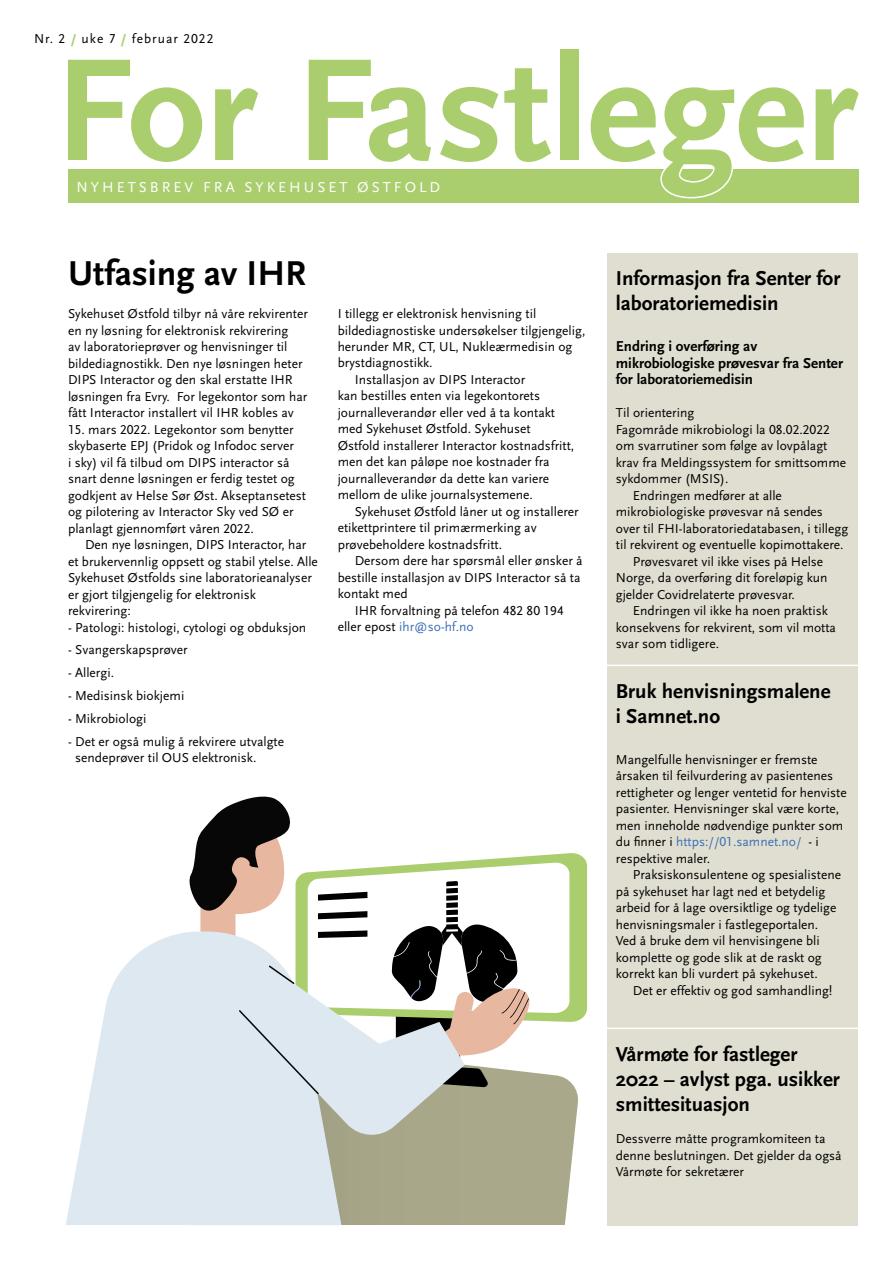
<style>
.page{position:relative;width:893px;height:1263px;background:#fff}
.page>*{position:absolute;margin:0;border:0;box-sizing:border-box;transform-origin:0 0}
.t1{font:700 151.95px "Scala Sans";color:#aace6e}
.t2{font:700 36px "Scala Sans LF";color:#000}
.t3{font:700 21px/25.2px "Scala Sans";color:#000}
.t4{font:700 15px/16.5px "Scala Sans";color:#000}
.t5{font:15px "Scala Sans LF";letter-spacing:.2em;color:#fff}
.t6{font:13.5px/16.5px "Scala Sans LF";color:#000}
.t7{font:13.5px "Scala Sans LF";color:#3c71b6}
.t8{font:13.5px "Scala Sans LF";letter-spacing:.075em;color:#000}
.s1{font-weight:700;color:#aace6e}
.s2{color:#fff}
.s3{color:#000}
.s4{color:#3c71b6}
</style>
<div class="page">
<div style="left:341px;top:1081px;width:237px;height:144px;background:#aaa78b"></div>
<svg style="left:569px;top:853px;width:18px;height:169px;background:#aed075"></svg>
<svg style="left:66px;top:932px;width:275px;height:293px;fill:#dee8f0"></svg>
<svg style="left:187px;top:796px;width:382px;height:342px"></svg>
<div style="left:68px;top:170px;width:791px;height:32px;background:#aace6e"></div>
<div style="left:607px;top:253px;width:251px;height:973px;background:#e0ded0"></div>
<hr style="left:589px;top:665px;width:295px;height:1px;background:#fff">
<hr style="left:589px;top:1028px;width:295px;height:1px;background:#fff">
<p class="t8" style="left:34px;top:32px;width:181px">Nr. 2 <span class="s1">/</span> uke 7 <span class="s1">/</span> februar 2022</p>
<h1 class="t1" style="left:54px;top:29px;width:805px">For Fastle<span class="s2">g</span>er</h1>
<p class="t5" style="left:77px;top:179px;width:365px">NYHETSBREV FRA SYKEHUSET ØSTFOLD</p>
<h2 class="t2" style="left:68px;top:254px;width:240px">Utfasing av IHR</h2>
<p class="t6" style="left:68px;top:306px;width:241px">Sykehuset Østfold tilbyr nå våre rekvirenter en ny løsning for elektronisk rekvirering<br>av laboratorieprøver og henvisninger til bildediagnostikk. Den nye løsningen heter DIPS Interactor og den skal erstatte IHR løsningen fra Evry. For legekontor som har fått Interactor installert vil IHR kobles av</p>
<p class="t6" style="left:68px;top:421px;width:240px">15. mars 2022. Legekontor som benytter skybaserte EPJ (Pridok og Infodoc server<br>i sky) vil få tilbud om DIPS interactor så snart denne løsningen er ferdig testet og godkjent av Helse Sør Øst. Akseptansetest og pilotering av Interactor Sky ved SØ er planlagt gjennomført våren 2022.</p>
<p class="t6" style="left:68px;top:537px;width:251px;text-indent:17px">Den nye løsningen, DIPS Interactor, har et brukervennlig oppsett og stabil ytelse. Alle Sykehuset Østfolds sine laboratorieanalyser er gjort tilgjengelig for elektronisk rekvirering:</p>
<p class="t6" style="left:68px;top:619px;width:240px">- Patologi: histologi, cytologi og obduksjon</p>
<p class="t6" style="left:68px;top:642px;width:121px">- Svangerskapsprøver</p>
<p class="t6" style="left:68px;top:665px;width:48px">- Allergi.</p>
<p class="t6" style="left:68px;top:688px;width:118px">- Medisinsk biokjemi</p>
<p class="t6" style="left:68px;top:711px;width:80px">- Mikrobiologi</p>
<p class="t6" style="left:75px;top:733px;width:210px;text-indent:-7px">- Det er også mulig å rekvirere utvalgte sendeprøver til OUS elektronisk.</p>
<p class="t6" style="left:338px;top:306px;width:200px">I tillegg er elektronisk henvisning til</p>
<p class="t6" style="left:338px;top:322px;width:249px">bildediagnostiske undersøkelser tilgjengelig,</p>
<p class="t6" style="left:338px;top:339px;width:236px">herunder MR, CT, UL, Nukleærmedisin og</p>
<p class="t6" style="left:338px;top:355px;width:96px">brystdiagnostikk.</p>
<p class="t6" style="left:355px;top:372px;width:172px">Installasjon av DIPS Interactor</p>
<p class="t6" style="left:338px;top:388px;width:204px">kan bestilles enten via legekontorets</p>
<p class="t6" style="left:338px;top:405px;width:219px">journalleverandør eller ved å ta kontakt</p>
<p class="t6" style="left:338px;top:421px;width:195px">med Sykehuset Østfold. Sykehuset</p>
<p class="t6" style="left:338px;top:438px;width:238px">Østfold installerer Interactor kostnadsfritt,</p>
<p class="t6" style="left:338px;top:454px;width:214px">men det kan påløpe noe kostnader fra</p>
<p class="t6" style="left:338px;top:471px;width:213px">journalleverandør da dette kan variere</p>
<p class="t6" style="left:338px;top:487px;width:197px">mellom de ulike journalsystemene.</p>
<p class="t6" style="left:355px;top:504px;width:226px">Sykehuset Østfold låner ut og installerer</p>
<p class="t6" style="left:338px;top:520px;width:201px">etikettprintere til primærmerking av</p>
<p class="t6" style="left:338px;top:537px;width:166px">prøvebeholdere kostnadsfritt.</p>
<p class="t6" style="left:355px;top:553px;width:230px">Dersom dere har spørsmål eller ønsker å</p>
<p class="t6" style="left:338px;top:570px;width:244px">bestille installasjon av DIPS Interactor så ta</p>
<p class="t6" style="left:338px;top:586px;width:71px">kontakt med</p>
<p class="t6" style="left:355px;top:603px;width:211px">IHR forvaltning på telefon 482 80 194</p>
<p class="t7" style="left:338px;top:620px;width:138px"><span class="s3">eller epost</span> ihr@so-hf.no</p>
<h3 class="t3" style="left:616px;top:266px;width:226px">Informasjon fra Senter for laboratoriemedisin</h3>
<p class="t4" style="left:616px;top:338px;width:229px">Endring i overføring av mikrobiologiske prøvesvar fra Senter for laboratoriemedisin</p>
<p class="t6" style="left:616px;top:405px;width:80px">Til orientering</p>
<p class="t6" style="left:616px;top:421px;width:216px">Fagområde mikrobiologi la 08.02.2022</p>
<p class="t6" style="left:616px;top:438px;width:213px">om svarrutiner som følge av lovpålagt</p>
<p class="t6" style="left:616px;top:454px;width:232px">krav fra Meldingssystem for smittsomme</p>
<p class="t6" style="left:616px;top:471px;width:114px">sykdommer (MSIS).</p>
<p class="t6" style="left:633px;top:487px;width:151px">Endringen medfører at alle</p>
<p class="t6" style="left:616px;top:504px;width:209px">mikrobiologiske prøvesvar nå sendes</p>
<p class="t6" style="left:616px;top:520px;width:234px">over til FHI-laboratoriedatabasen, i tillegg</p>
<p class="t6" style="left:616px;top:537px;width:229px">til rekvirent og eventuelle kopimottakere.</p>
<p class="t6" style="left:633px;top:553px;width:192px">Prøvesvaret vil ikke vises på Helse</p>
<p class="t6" style="left:616px;top:570px;width:213px">Norge, da overføring dit foreløpig kun</p>
<p class="t6" style="left:616px;top:586px;width:181px">gjelder Covidrelaterte prøvesvar.</p>
<p class="t6" style="left:633px;top:603px;width:197px">Endringen vil ikke ha noen praktisk</p>
<p class="t6" style="left:616px;top:619px;width:222px">konsekvens for rekvirent, som vil motta</p>
<p class="t6" style="left:616px;top:636px;width:105px">svar som tidligere.</p>
<h3 class="t3" style="left:616px;top:679px;width:216px">Bruk henvisningsmalene i Samnet.no</h3>
<p class="t6" style="left:616px;top:751px;width:232px">Mangelfulle henvisninger er fremste årsaken til feilvurdering av pasientenes rettigheter og lenger ventetid for henviste pasienter. Henvisninger skal være korte, men inneholde nødvendige punkter som du finner i <span class="s4">https://01.samnet.no/</span> - i respektive maler.</p>
<p class="t6" style="left:616px;top:867px;width:227px;text-indent:17px">Praksiskonsulentene og spesialistene på sykehuset har lagt ned et betydelig arbeid for å lage oversiktlige og tydelige henvisningsmaler i fastlegeportalen.<br>Ved å bruke dem vil henvisingene bli komplette og gode slik at de raskt og korrekt kan bli vurdert på sykehuset.</p>
<p class="t6" style="left:633px;top:982px;width:201px">Det er effektiv og god samhandling!</p>
<h3 class="t3" style="left:616px;top:1042px;width:226px">Vårmøte for fastleger<br>2022 – avlyst pga. usikker smittesituasjon</h3>
<p class="t6" style="left:616px;top:1131px;width:227px">Dessverre måtte programkomiteen ta denne beslutningen. Det gjelder da også<br>Vårmøte for sekretærer</p>
</div>
